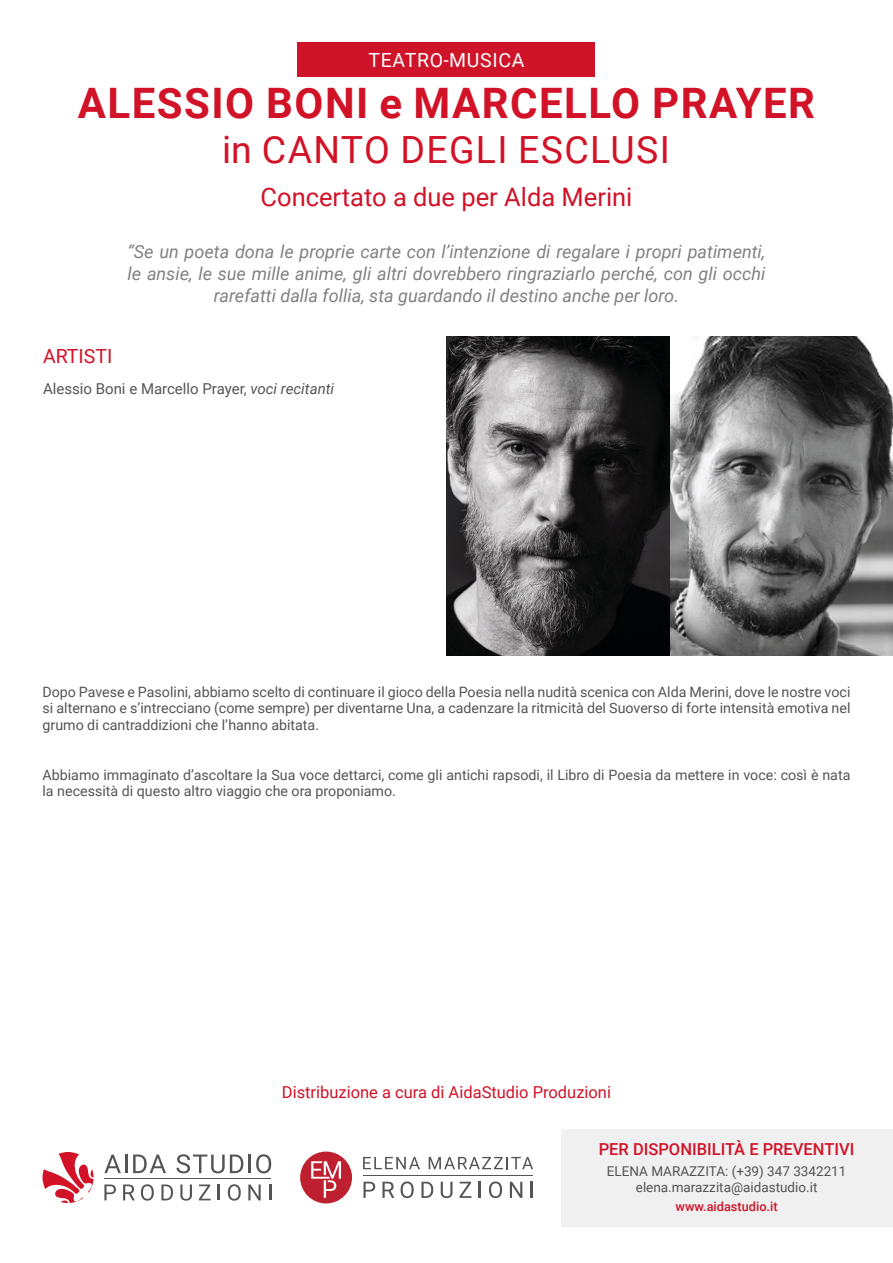
<style>
.page{position:relative;width:893px;height:1263px;background:#fff}
.page>*{position:absolute;margin:0;border:0;box-sizing:border-box;transform-origin:0 0}
.Artista{font:700 42px "Roboto";letter-spacing:.035em;color:#d11227}
.Titolo{font:37.5px "Roboto";letter-spacing:.035em;color:#d11227}
.Sottotitolo{font:25.5px "Roboto";color:#d11227}
.t1{font:19.5px "Roboto";letter-spacing:.035em;color:#fff}
.Titolo_Artisti{font:19.5px "Roboto";color:#d11227}
.Testo_corsivo{font:italic 18px/21.6px "Roboto";color:#808181;text-align:center}
.Produzione{font:16.5px "Roboto";color:#d11227}
.t2{font:500 16.5px "Roboto";color:#d11227}
.t3{font:15px "Roboto";color:#545453}
.Base{font:14.25px/16.5px "Roboto";color:#545453;text-align:justify}
.t4{font:13.5px/16.2px "Roboto";color:#545453;text-align:center}
.t5{font:500 12.75px "Roboto";color:#d11227}
.s1{font-style:italic}
</style>
<div class="page">
<div style="left:298px;top:43px;width:297px;height:34px;background:#cf1328"></div>
<div style="left:561px;top:1128px;width:332px;height:98px;background:#f0f0f1"></div>
<svg style="left:104px;top:1184px;width:12px;height:16px"></svg>
<svg style="left:123px;top:1184px;width:12px;height:16px"></svg>
<svg style="left:141px;top:1184px;width:13px;height:16px"></svg>
<svg style="left:161px;top:1184px;width:12px;height:16px"></svg>
<svg style="left:180px;top:1184px;width:12px;height:16px"></svg>
<svg style="left:199px;top:1184px;width:12px;height:16px"></svg>
<svg style="left:218px;top:1184px;width:2px;height:16px"></svg>
<svg style="left:228px;top:1184px;width:13px;height:16px"></svg>
<svg style="left:248px;top:1184px;width:13px;height:16px"></svg>
<svg style="left:269px;top:1184px;width:2px;height:16px"></svg>
<svg style="left:43px;top:1152px;width:51px;height:51px"></svg>
<hr style="left:104px;top:1178px;width:167px;height:1px;background:#545452">
<svg style="left:104px;top:1154px;width:23px;height:19px"></svg>
<svg style="left:133px;top:1154px;width:33px;height:19px"></svg>
<svg style="left:176px;top:1154px;width:67px;height:19px"></svg>
<svg style="left:249px;top:1154px;width:22px;height:19px"></svg>
<div style="left:300px;top:1151px;width:52px;height:52px;background:#be2030;border-radius:50%"></div>
<svg style="left:311px;top:1161px;width:30px;height:37px"></svg>
<svg style="left:363px;top:1182px;width:12px;height:16px"></svg>
<svg style="left:382px;top:1182px;width:12px;height:16px"></svg>
<svg style="left:401px;top:1181px;width:13px;height:17px"></svg>
<svg style="left:421px;top:1182px;width:12px;height:16px"></svg>
<svg style="left:441px;top:1182px;width:11px;height:16px"></svg>
<svg style="left:460px;top:1182px;width:11px;height:16px"></svg>
<svg style="left:479px;top:1182px;width:2px;height:16px"></svg>
<svg style="left:489px;top:1181px;width:13px;height:17px"></svg>
<svg style="left:510px;top:1182px;width:12px;height:16px"></svg>
<svg style="left:531px;top:1182px;width:2px;height:16px"></svg>
<hr style="left:363px;top:1176px;width:170px;height:1px;background:#545452">
<svg style="left:363px;top:1157px;width:57px;height:12px"></svg>
<svg style="left:429px;top:1157px;width:104px;height:12px"></svg>
<img style="left:447px;top:336px;width:446px;height:319px">
<h3 class="t1" style="left:368px;top:46px;width:158px">TEATRO-MUSICA</h3>
<p class="Artista" style="left:78px;top:73px;width:739px">ALESSIO BONI e MARCELLO PRAYER</p>
<p class="Titolo" style="left:222px;top:123px;width:449px">in CANTO DEGLI ESCLUSI</p>
<p class="Sottotitolo" style="left:261px;top:179px;width:373px">Concertato a due per Alda Merini</p>
<p class="Testo_corsivo" style="left:128px;top:241px;width:639px">“Se un poeta dona le proprie carte con l’intenzione di regalare i propri patimenti, le ansie, le sue mille anime, gli altri dovrebbero ringraziarlo perché, con gli occhi rarefatti dalla follia, sta guardando il destino anche per loro.</p>
<p class="Titolo_Artisti" style="left:43px;top:342px;width:71px">ARTISTI</p>
<p class="t3" style="left:43px;top:378px;width:293px">Alessio Boni e Marcello Prayer, <span class="s1">voci recitanti</span></p>
<p class="Base" style="left:43px;top:683px;width:809px">Dopo Pavese e Pasolini, abbiamo scelto di continuare il gioco della Poesia nella nudità scenica con Alda Merini, dove le nostre voci si alternano e s’intrecciano (come sempre) per diventarne Una, a cadenzare la ritmicità del Suoverso di forte intensità emotiva nel grumo di cantraddizioni che l’hanno abitata.</p>
<p class="Base" style="left:43px;top:766px;width:809px">Abbiamo immaginato d’ascoltare la Sua voce dettarci, come gli antichi rapsodi, il Libro di Poesia da mettere in voce: così è nata la necessità di questo altro viaggio che ora proponiamo.</p>
<p class="Produzione" style="left:282px;top:1080px;width:331px">Distribuzione a cura di AidaStudio Produzioni</p>
<p class="t2" style="left:599px;top:1138px;width:257px">PER DISPONIBILITÀ E PREVENTIVI</p>
<p class="t4" style="left:607px;top:1162px;width:241px">ELENA MARAZZITA: (+39) 347 3342211 elena.marazzita@aidastudio.it</p>
<p class="t5" style="left:675px;top:1198px;width:104px">www.aidastudio.it</p>
</div>
